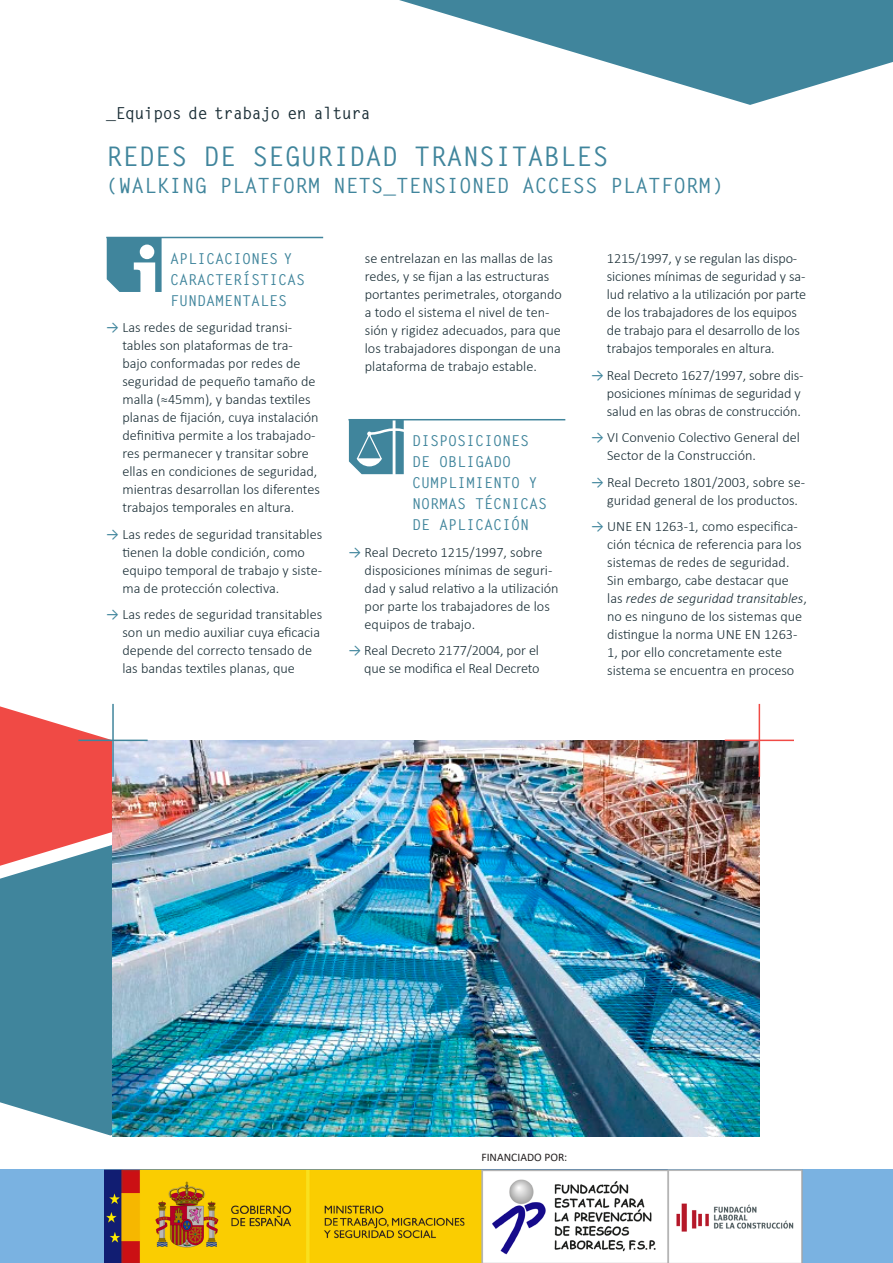
<style>
.page{position:relative;width:893px;height:1263px;background:#fff}
.page>*{position:absolute;margin:0;border:0;box-sizing:border-box;transform-origin:0 0}
.t1{font:700 27px "Letter Gothic Std";color:#40859c}
.t2{font:700 21px "Letter Gothic Std";color:#40859c}
.t3{font:700 16.5px "Letter Gothic Std";letter-spacing:-.03em;color:#1a2e36}
.t4{font:700 15px/21px "Letter Gothic Std";color:#40859c}
.t5{font:300 14.25px/18px "Calibri";color:#1a2e36}
.t6{font:11.55px "Calibri";color:#231f20}
.s1{font-weight:400;color:#40859c}
.s2{font-style:italic}
</style>
<div class="page">
<svg style="left:0;top:706px;width:148px;height:97px;fill:#f04a45"></svg>
<svg style="left:0;top:803px;width:112px;height:332px;fill:#40859c"></svg>
<hr style="left:106px;top:237px;width:217px;height:1px;background:#40859c">
<svg style="left:107px;top:238px;width:55px;height:54px"></svg>
<svg style="left:349px;top:420px;width:83px;height:55px"></svg>
<hr style="left:348px;top:419px;width:217px;height:1px;background:#40859c">
<div style="left:0;top:1170px;width:893px;height:93px;background:#7ab2e1"></div>
<img style="left:105px;top:1170px;width:697px;height:93px">
<img style="left:112px;top:740px;width:647px;height:396px">
<svg style="left:399px;top:0;width:494px;height:105px;fill:#40859c"></svg>
<hr style="left:725px;top:740px;width:69px;height:1px;background:#f04a45">
<hr style="left:759px;top:704px;width:1px;height:73px;background:#f04a45">
<hr style="left:78px;top:740px;width:70px;height:1px;background:#40859c">
<hr style="left:112px;top:704px;width:2px;height:73px;background:#40859c">
<p class="t3" style="left:106px;top:102px;width:266px">_Equipos de trabajo en altura</p>
<h1 class="t1" style="left:106px;top:140px;width:504px">REDES DE SEGURIDAD TRANSITABLES</h1>
<h2 class="t2" style="left:106px;top:173px;width:619px">(WALKING PLATFORM NETS_TENSIONED ACCESS PLATFORM)</h2>
<p class="t4" style="left:170px;top:248px;width:136px">APLICACIONES Y<br>CARACTERÍSTICAS<br>FUNDAMENTALES</p>
<p class="t5" style="left:122px;top:318px;width:199px;text-indent:-16px"><span class="s1">→</span> Las redes de seguridad transi&shy;tables son plataformas de tra&shy;bajo conformadas por redes de seguridad de pequeño tamaño de malla (≈45mm), y bandas textiles planas de fijación, cuya instalación definitiva permite a los trabajado&shy;res permanecer y transitar sobre ellas en condiciones de seguridad, mientras desarrollan los diferentes trabajos temporales en altura.</p>
<p class="t5" style="left:122px;top:525px;width:201px;text-indent:-16px"><span class="s1">→</span> Las redes de seguridad transitables tienen la doble condición, como equipo temporal de trabajo y siste&shy;ma de protección colectiva.</p>
<p class="t5" style="left:122px;top:605px;width:201px;text-indent:-16px"><span class="s1">→</span> Las redes de seguridad transitables son un medio auxiliar cuya eficacia depende del correcto tensado de las bandas textiles planas, que</p>
<p class="t5" style="left:365px;top:249px;width:199px">se entrelazan en las mallas de las redes, y se fijan a las estructuras portantes perimetrales, otorgando a todo el sistema el nivel de ten&shy;sión y rigidez adecuados, para que los trabajadores dispongan de una plataforma de trabajo estable.</p>
<p class="t5" style="left:607px;top:249px;width:201px">1215/1997, y se regulan las dispo&shy;siciones mínimas de seguridad y sa&shy;lud relativo a la utilización por parte de los trabajadores de los equipos de trabajo para el desarrollo de los trabajos temporales en altura.</p>
<p class="t5" style="left:607px;top:366px;width:198px;text-indent:-16px"><span class="s1">→</span> Real Decreto 1627/1997, sobre dis&shy;posiciones mínimas de seguridad y salud en las obras de construcción.</p>
<p class="t5" style="left:607px;top:428px;width:194px;text-indent:-16px"><span class="s1">→</span> VI Convenio Colectivo General del<br>Sector de la Construcción.</p>
<p class="t5" style="left:607px;top:473px;width:199px;text-indent:-16px"><span class="s1">→</span> Real Decreto 1801/2003, sobre se&shy;guridad general de los productos.</p>
<p class="t5" style="left:607px;top:517px;width:201px;text-indent:-16px"><span class="s1">→</span> UNE EN 1263-1, como especifica&shy;ción técnica de referencia para los sistemas de redes de seguridad.<br>Sin embargo, cabe destacar que las <span class="s2">redes de seguridad transitables</span>, no es ninguno de los sistemas que distingue la norma UNE EN 1263-<br>1, por ello concretamente este sistema se encuentra en proceso</p>
<p class="t4" style="left:412px;top:430px;width:136px">DISPOSICIONES<br>DE OBLIGADO<br>CUMPLIMIENTO Y<br>NORMAS TÉCNICAS<br>DE APLICACIÓN</p>
<p class="t5" style="left:365px;top:543px;width:196px;text-indent:-16px"><span class="s1">→</span> Real Decreto 1215/1997, sobre disposiciones mínimas de seguri&shy;dad y salud relativo a la utilización por parte los trabajadores de los equipos de trabajo.</p>
<p class="t5" style="left:348px;top:641px;width:193px;text-align:right"><span class="s1">→</span> Real Decreto 2177/2004, por el que se modifica el Real Decreto</p>
<p class="t6" style="left:481px;top:1149px;width:87px">FINANCIADO POR:</p>
</div>
